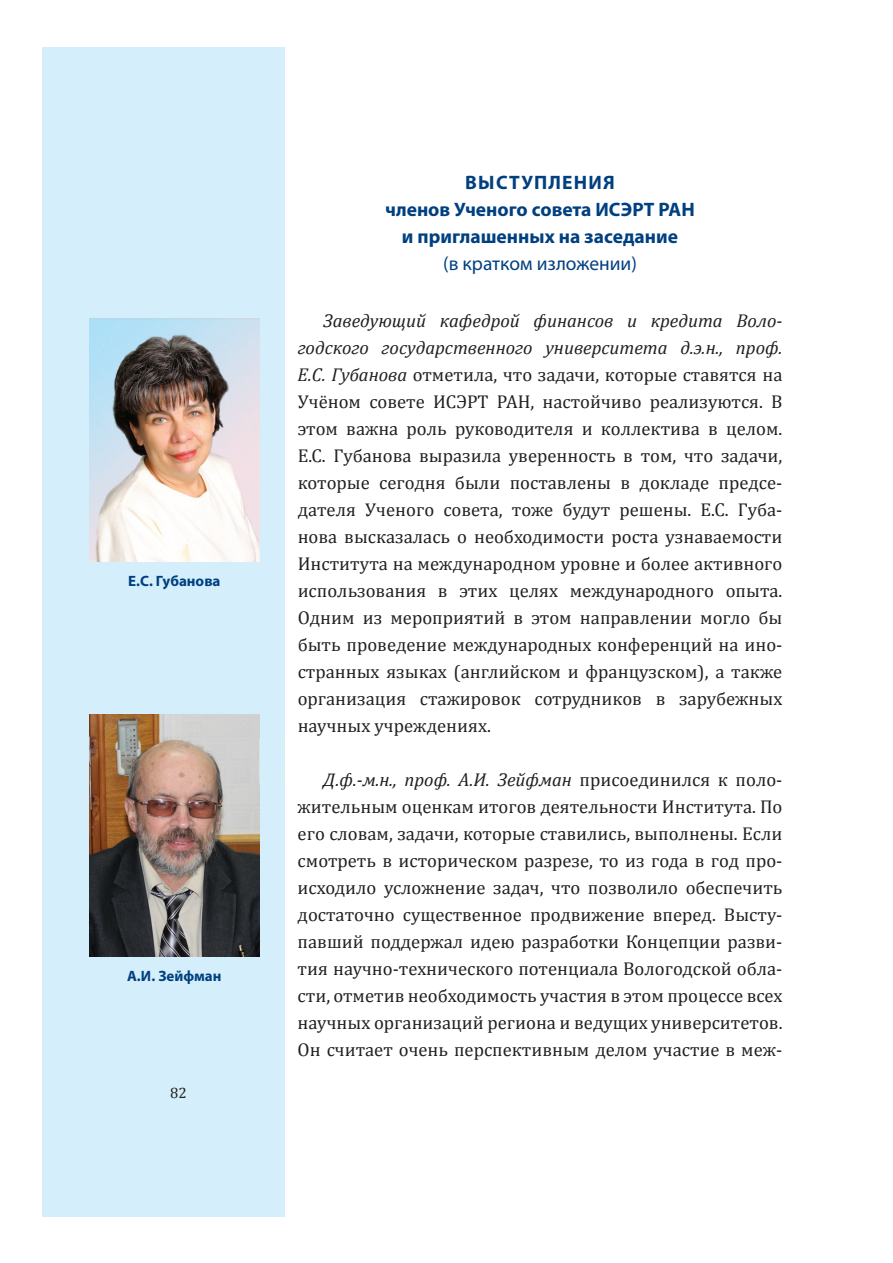
<style>
.page{position:relative;width:893px;height:1263px;background:#fff}
.page>*{position:absolute;margin:0;border:0;box-sizing:border-box;transform-origin:0 0}
.t1{font:700 19.5px/27px "Myriad Pro";color:#014080;text-align:center}
.t2{font:19.5px "Myriad Pro";color:#014080}
.t3{font:18.6px/27px "Cambria";color:#231f20;text-align:justify}
.t4{font:700 15px "Myriad Pro";color:#014080}
.t5{font:15px "Cambria";color:#231f20}
.s1{font-style:italic}
</style>
<div class="page">
<div style="left:43px;top:48px;width:242px;height:1169px;background:#d4effb"></div>
<img style="left:89px;top:714px;width:170px;height:243px">
<img style="left:89px;top:319px;width:170px;height:243px">
<div style="left:259px;top:739px;width:26px;height:44px;border:2px solid #daf0f4"></div>
<p class="t4" style="left:128px;top:575px;width:94px">Е.С. Губанова</p>
<p class="t4" style="left:127px;top:970px;width:96px">А.И. Зейфман</p>
<p class="t5" style="left:170px;top:1084px;width:18px">82</p>
<p class="t1" style="left:385px;top:171px;width:311px">ВЫСТУПЛЕНИЯ<br>членов Ученого совета ИСЭРТ РАН и приглашенных на заседание</p>
<p class="t2" style="left:443px;top:256px;width:195px">(в кратком изложении)</p>
<p class="t3" style="left:298px;top:306px;width:486px;text-indent:26px"><span class="s1">Заведующий кафедрой финансов и кредита Воло&shy;годского государственного университета д.э.н., проф.<br>Е.С. Губанова</span> отметила, что задачи, которые ставятся на Учёном совете ИСЭРТ РАН, настойчиво реализуются. В этом важна роль руководителя и коллектива в целом.<br>Е.С. Губанова выразила уверенность в том, что задачи, которые сегодня были поставлены в докладе предсе&shy;дателя Ученого совета, тоже будут решены. Е.С. Губа&shy;нова высказалась о необходимости роста узнаваемости Института на международном уровне и более активного использования в этих целях международного опыта.<br>Одним из мероприятий в этом направлении могло бы быть проведение международных конференций на ино&shy;странных языках (английском и французском), а также организация стажировок сотрудников в зарубежных научных учреждениях.</p>
<p class="t3" style="left:298px;top:765px;width:486px;text-indent:26px"><span class="s1">Д.ф.-м.н., проф. А.И. Зейфман</span> присоединился к поло&shy;жительным оценкам итогов деятельности Института. По его словам, задачи, которые ставились, выполнены. Если смотреть в историческом разрезе, то из года в год про&shy;исходило усложнение задач, что позволило обеспечить достаточно существенное продвижение вперед. Высту&shy;павший поддержал идею разработки Концепции разви&shy;тия научно-технического потенциала Вологодской обла&shy;сти, отметив необходимость участия в этом процессе всех научных организаций региона и ведущих университетов.<br>Он считает очень перспективным делом участие в меж-</p>
</div>
